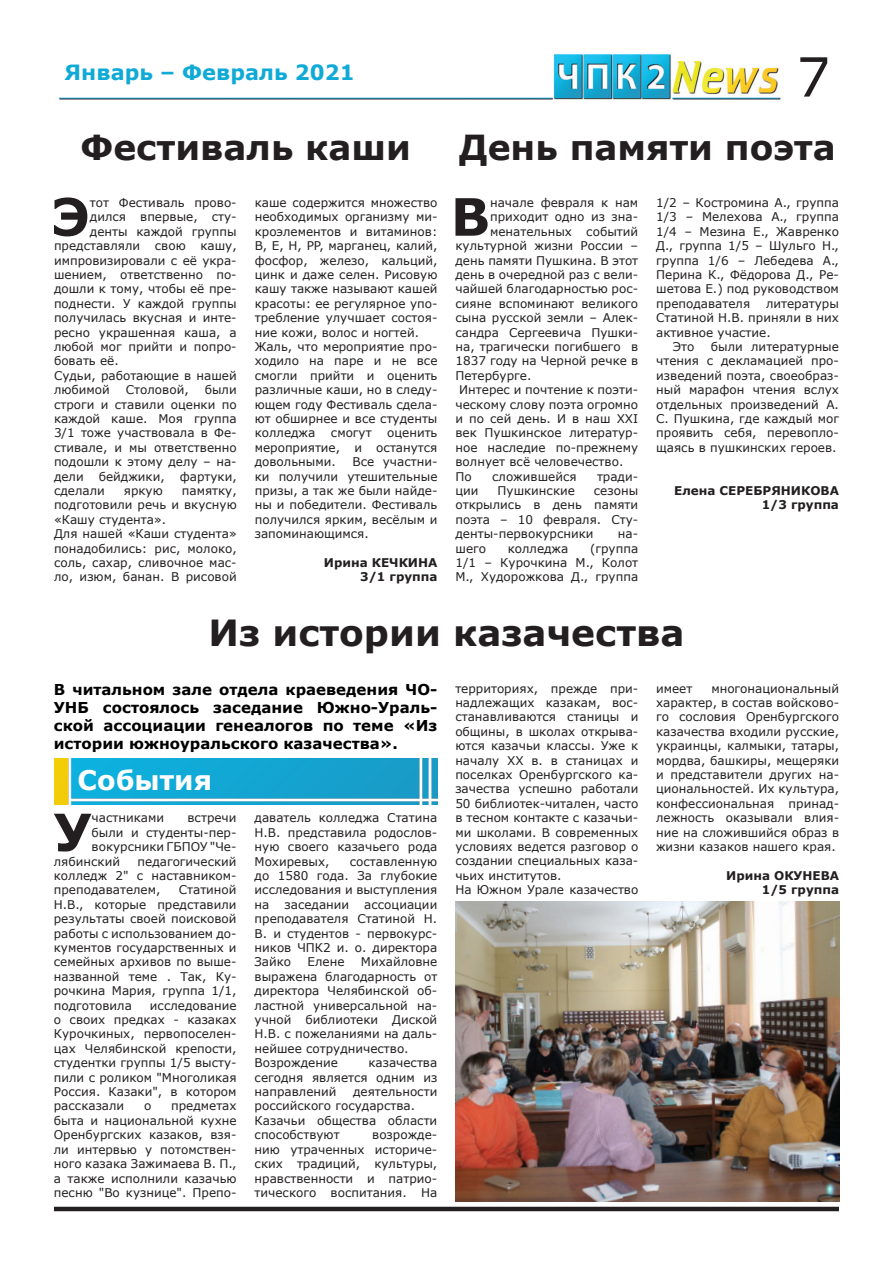
<style>
.page{position:relative;width:893px;height:1263px;background:#fff}
.page>*{position:absolute;margin:0;border:0;box-sizing:border-box;transform-origin:0 0}
.t1{font:54px "Verdana";color:#231f20}
.t2{font:700 51.6px "Verdana";color:#231f20}
.t3{font:700 36px "Verdana";color:#231f20}
.t4{font:700 34.5px "Verdana";color:#231f20}
.t5{font:700 27px "Verdana";color:#fff}
.t6{font:700 21px "Verdana";color:#10aad7}
.t7{font:700 15px/18px "Verdana";color:#000;text-align:justify}
.t8{font:12px/14.4px "Verdana";color:#231f20;text-align:justify}
.t9{font:700 12px "Verdana";color:#231f20}
</style>
<div class="page">
<img style="left:59px;top:54px;width:722px;height:46px">
<hr style="left:54px;top:1207px;width:785px;height:4px;background:#231f20">
<img style="left:456px;top:901px;width:383px;height:301px">
<img style="left:54px;top:758px;width:383px;height:47px">
<h3 class="t6" style="left:65px;top:59px;width:291px">Январь – Февраль 2021</h3>
<h1 class="t1" style="left:796px;top:43px;width:36px">7</h1>
<p class="t4" style="left:81px;top:125px;width:332px">Фестиваль каши</p>
<p class="t2" style="left:52px;top:183px;width:40px">Э</p>
<p class="t8" style="left:90px;top:196px;width:148px">тот Фестиваль прово-</p>
<p class="t8" style="left:255px;top:196px;width:184px">каше содержится множество необходимых организму ми&shy;кроэлементов и витаминов:<br>B, E, Н, PP, марганец, калий, фосфор, железо, кальций, цинк и даже селен. Рисовую кашу также называют кашей красоты: ее регулярное упо&shy;требление улучшает состоя&shy;ние кожи, волос и ногтей.</p>
<p class="t8" style="left:255px;top:340px;width:184px">Жаль, что мероприятие про&shy;ходило на паре и не все смогли прийти и оценить различные каши, но в следу&shy;ющем году Фестиваль сдела&shy;ют обширнее и все студенты колледжа</p>
<p class="t8" style="left:90px;top:210px;width:148px">дился впервые, сту-</p>
<p class="t8" style="left:90px;top:224px;width:148px">денты каждой группы</p>
<p class="t8" style="left:54px;top:239px;width:184px">представляли свою кашу,</p>
<p class="t8" style="left:54px;top:253px;width:184px">импровизировали с её укра-</p>
<p class="t8" style="left:54px;top:268px;width:184px">шением, ответственно по-</p>
<p class="t8" style="left:54px;top:282px;width:184px">дошли к тому, чтобы её пре-</p>
<p class="t8" style="left:54px;top:296px;width:184px">поднести. У каждой группы</p>
<p class="t8" style="left:54px;top:311px;width:184px">получилась вкусная и инте-</p>
<p class="t8" style="left:54px;top:325px;width:184px">ресно украшенная каша, а</p>
<p class="t8" style="left:54px;top:340px;width:184px">любой мог прийти и попро-</p>
<p class="t8" style="left:54px;top:354px;width:66px">бовать её.</p>
<p class="t8" style="left:54px;top:368px;width:184px">Судьи, работающие в нашей любимой</p>
<p class="t8" style="left:54px;top:383px;width:184px;text-indent:151px">были строги и ставили оценки по каждой каше. Моя группа 3/1 тоже участвовала в Фе&shy;стивале, и мы ответственно подошли к этому делу – на&shy;дели бейджики, фартуки, сделали</p>
<p class="t8" style="left:126px;top:383px;width:64px">Столовой,</p>
<p class="t8" style="left:255px;top:426px;width:184px;text-indent:132px">оценить мероприятие, и останутся довольными.</p>
<p class="t8" style="left:331px;top:426px;width:42px">смогут</p>
<p class="t8" style="left:255px;top:455px;width:184px;text-indent:98px">Все участни&shy;ки получили утешительные призы, а так же были найде&shy;ны и победители. Фестиваль получился ярким, весёлым и запоминающимся.</p>
<p class="t9" style="left:324px;top:555px;width:115px">Ирина КЕЧКИНА</p>
<p class="t9" style="left:360px;top:569px;width:79px">3/1 группа</p>
<p class="t8" style="left:124px;top:484px;width:40px">яркую</p>
<p class="t8" style="left:54px;top:484px;width:184px;text-indent:128px">памятку, подготовили речь и вкусную «Кашу студента».</p>
<p class="t8" style="left:54px;top:527px;width:184px">Для нашей «Каши студента» понадобились: рис, молоко, соль, сахар, сливочное мас&shy;ло, изюм, банан. В рисовой</p>
<p class="t4" style="left:459px;top:125px;width:379px">День памяти поэта</p>
<p class="t8" style="left:656px;top:196px;width:184px">1/2 – Костромина А., группа 1/3 – Мелехова А., группа 1/4 – Мезина Е., Жавренко Д., группа 1/5 – Шульго Н., группа 1/6 – Лебедева А., Перина К., Фёдорова Д., Ре&shy;шетова Е.) под руководством преподавателя</p>
<p class="t2" style="left:451px;top:183px;width:41px">В</p>
<p class="t8" style="left:490px;top:196px;width:150px">начале февраля к нам</p>
<p class="t8" style="left:490px;top:210px;width:150px">приходит одно из зна-</p>
<p class="t8" style="left:490px;top:224px;width:150px">менательных событий</p>
<p class="t8" style="left:455px;top:239px;width:184px">культурной жизни России –</p>
<p class="t8" style="left:455px;top:253px;width:184px">день памяти Пушкина. В этот</p>
<p class="t8" style="left:455px;top:268px;width:184px">день в очередной раз с вели-</p>
<p class="t8" style="left:455px;top:282px;width:184px">чайшей благодарностью рос-</p>
<p class="t8" style="left:455px;top:296px;width:184px">сияне вспоминают великого</p>
<p class="t8" style="left:455px;top:311px;width:184px">сына русской земли – Алек-</p>
<p class="t8" style="left:455px;top:325px;width:184px">сандра Сергеевича Пушки-</p>
<p class="t8" style="left:455px;top:340px;width:184px">на, трагически погибшего в</p>
<p class="t8" style="left:455px;top:354px;width:184px">1837 году на Черной речке в</p>
<p class="t8" style="left:455px;top:368px;width:77px">Петербурге.</p>
<p class="t8" style="left:455px;top:383px;width:184px;text-indent:4px">Интерес и почтение к поэти&shy;ческому слову поэта огромно и по сей день. И в наш XXI век Пушкинское литератур&shy;ное наследие по-прежнему волнует всё человечество.</p>
<p class="t8" style="left:455px;top:469px;width:18px">По</p>
<p class="t8" style="left:492px;top:469px;width:86px">сложившейся</p>
<p class="t8" style="left:597px;top:469px;width:43px">тради-</p>
<p class="t8" style="left:455px;top:484px;width:25px">ции</p>
<p class="t8" style="left:498px;top:484px;width:79px">Пушкинские</p>
<p class="t8" style="left:656px;top:296px;width:184px;text-indent:110px">литературы Статиной Н.В. приняли в них активное участие.</p>
<p class="t8" style="left:673px;top:340px;width:23px">Это</p>
<p class="t8" style="left:656px;top:340px;width:184px;text-indent:55px">были литературные чтения с декламацией про&shy;изведений поэта, своеобраз&shy;ный марафон чтения вслух отдельных произведений А.<br>С. Пушкина, где каждый мог проявить себя, перевопло&shy;щаясь в пушкинских героев.</p>
<p class="t9" style="left:674px;top:483px;width:166px">Елена СЕРЕБРЯНИКОВА</p>
<p class="t9" style="left:762px;top:497px;width:79px">1/3 группа</p>
<p class="t8" style="left:455px;top:484px;width:184px;text-indent:138px">сезоны открылись в день памяти поэта – 10 февраля. Сту&shy;денты-первокурсники</p>
<p class="t8" style="left:618px;top:527px;width:22px">на-</p>
<p class="t8" style="left:455px;top:541px;width:184px;text-indent:135px">(группа 1/1 – Курочкина М., Колот М., Худорожкова Д., группа</p>
<p class="t8" style="left:455px;top:541px;width:32px">шего</p>
<p class="t8" style="left:508px;top:541px;width:62px">колледжа</p>
<p class="t3" style="left:209px;top:610px;width:477px">Из истории казачества</p>
<p class="t7" style="left:54px;top:680px;width:385px">В читальном зале отдела краеведения ЧО-УНБ состоялось заседание Южно-Ураль&shy;ской ассоциации генеалогов по теме «Из истории южноуральского казачества».</p>
<p class="t8" style="left:656px;top:681px;width:185px;text-indent:55px">многонациональный характер, в состав войсково&shy;го сословия Оренбургского казачества входили русские, украинцы, калмыки, татары, мордва, башкиры, мещеряки и представители других на&shy;циональностей. Их культура, конфессиональная принад&shy;лежность оказывали влия&shy;ние на сложившийся образ в жизни казаков нашего края.</p>
<p class="t9" style="left:726px;top:867px;width:114px">Ирина ОКУНЕВА</p>
<p class="t9" style="left:762px;top:882px;width:79px">1/5 группа</p>
<p class="t8" style="left:455px;top:681px;width:185px">территориях, прежде при&shy;надлежащих казакам, вос&shy;станавливаются станицы и общины, в школах открыва&shy;ются казачьи классы. Уже к началу XX в. в станицах и поселках Оренбургского ка&shy;зачества успешно работали 50 библиотек-читален, часто в тесном контакте с казачьи&shy;ми школами. В современных условиях ведется разговор о создании специальных каза&shy;чьих институтов.</p>
<p class="t8" style="left:455px;top:883px;width:185px">На Южном Урале казачество</p>
<p class="t8" style="left:656px;top:681px;width:38px">имеет</p>
<p class="t5" style="left:78px;top:762px;width:136px">События</p>
<p class="t2" style="left:54px;top:799px;width:40px">У</p>
<p class="t8" style="left:92px;top:811px;width:74px">частниками</p>
<p class="t8" style="left:187px;top:811px;width:51px">встречи</p>
<p class="t8" style="left:255px;top:811px;width:184px">даватель колледжа Статина Н.В. представила родослов&shy;ную своего казачьего рода Мохиревых,</p>
<p class="t8" style="left:92px;top:825px;width:146px">были и студенты-пер-</p>
<p class="t8" style="left:92px;top:840px;width:146px">вокурсники ГБПОУ "Че-</p>
<p class="t8" style="left:54px;top:854px;width:68px">лябинский</p>
<p class="t8" style="left:54px;top:854px;width:184px;text-indent:84px">педагогический колледж 2" с наставником&shy;преподавателем,</p>
<p class="t8" style="left:255px;top:854px;width:184px;text-indent:95px">составленную до 1580 года. За глубокие исследования и выступления на</p>
<p class="t8" style="left:54px;top:883px;width:184px;text-indent:125px">Статиной Н.В., которые представили результаты своей поисковой работы с использованием до&shy;кументов государственных и семейных архивов по выше&shy;названной теме . Так, Ку&shy;рочкина Мария, группа 1/1, подготовила</p>
<p class="t8" style="left:255px;top:897px;width:184px;text-indent:110px">ассоциации преподавателя Статиной Н.<br>В. и студентов - первокурс&shy;ников ЧПК2 и. о. директора Зайко</p>
<p class="t8" style="left:284px;top:897px;width:66px">заседании</p>
<p class="t8" style="left:255px;top:955px;width:184px;text-indent:106px">Михайловне выражена благодарность от директора Челябинской об&shy;ластной универсальной на&shy;учной библиотеки Диской Н.В. с пожеланиями на даль&shy;нейшее сотрудничество.</p>
<p class="t8" style="left:255px;top:1056px;width:85px">Возрождение</p>
<p class="t8" style="left:308px;top:955px;width:38px">Елене</p>
<p class="t8" style="left:54px;top:998px;width:184px;text-indent:96px">исследование о своих предках - казаках Курочкиных, первопоселен&shy;цах Челябинской крепости, студентки группы 1/5 высту&shy;пили с роликом "Многоликая Россия. Казаки", в котором рассказали</p>
<p class="t8" style="left:255px;top:1056px;width:184px;text-indent:114px">казачества сегодня является одним из направлений</p>
<p class="t8" style="left:255px;top:1085px;width:184px;text-indent:99px">деятельности российского государства.</p>
<p class="t8" style="left:255px;top:1113px;width:184px">Казачьи общества области способствуют</p>
<p class="t8" style="left:54px;top:1099px;width:184px;text-indent:117px">предметах быта и национальной кухне Оренбургских казаков, взя&shy;ли интервью у потомствен&shy;ного казака Зажимаева В. П., а также исполнили казачью песню "Во кузнице". Препо-</p>
<p class="t8" style="left:144px;top:1099px;width:9px">о</p>
<p class="t8" style="left:255px;top:1128px;width:184px;text-indent:118px">возрожде&shy;нию утраченных историче&shy;ских традиций, культуры, нравственности и патрио&shy;тического воспитания. На</p>
</div>
